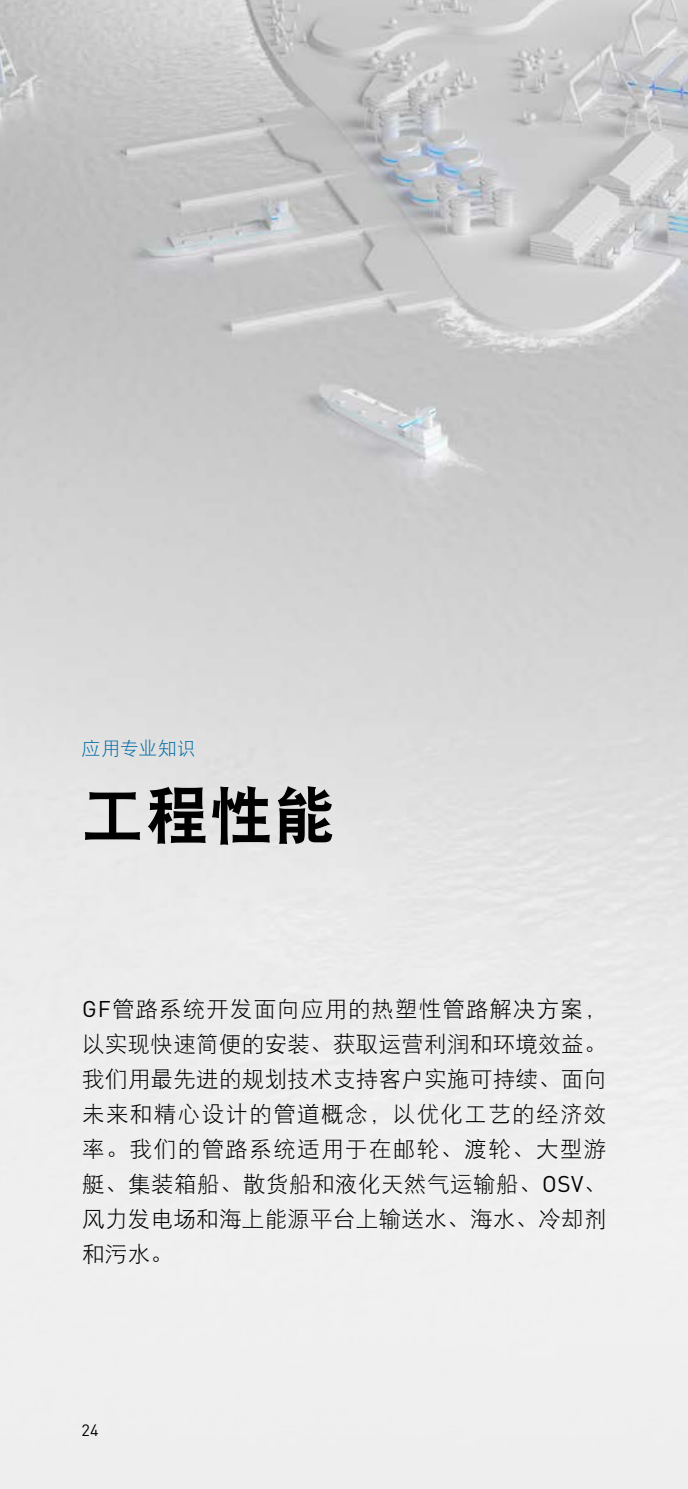
<style>
.page{position:relative;width:688px;height:1489px;background:#fff}
.page>*{position:absolute;margin:0;border:0;box-sizing:border-box;transform-origin:0 0}
.t1{font:62.5px "DF Hei GB W9";color:#000}
.t2{font:22.5px/35px "DF Hei GB W3";letter-spacing:.015em;color:#000;text-align:justify}
.t3{font:18.75px "DF Hei GB W3";letter-spacing:.02em;color:#006ba4}
.t4{font:16.25px "DIN Pro";color:#000}
.s1{font-family:"DIN Pro"}
</style>
<div class="page">
<img style="left:0;top:0;width:687px;height:685px">
<div style="left:0;top:685px;width:687px;height:803px;background:#eee"></div>
<p class="t3" style="left:81px;top:737px;width:116px">应用专业知识</p>
<h1 class="t1" style="left:81px;top:781px;width:256px">工程性能</h1>
<p class="t2" style="left:82px;top:990px;width:525px"><span class="s1">GF</span>管路系统开发面向应用的热塑性管路解决方案，以实现快速简便的安装、获取运营利润和环境效益。我们用最先进的规划技术支持客户实施可持续、面向未来和精心设计的管道概念，以优化工艺的经济效率。我们的管路系统适用于在邮轮、渡轮、大型游艇、集装箱船、散货船和液化天然气运输船、<span class="s1">OSV</span>、风力发电场和海上能源平台上输送水、海水、冷却剂和污水。</p>
<p class="t4" style="left:81px;top:1418px;width:18px">24</p>
</div>
